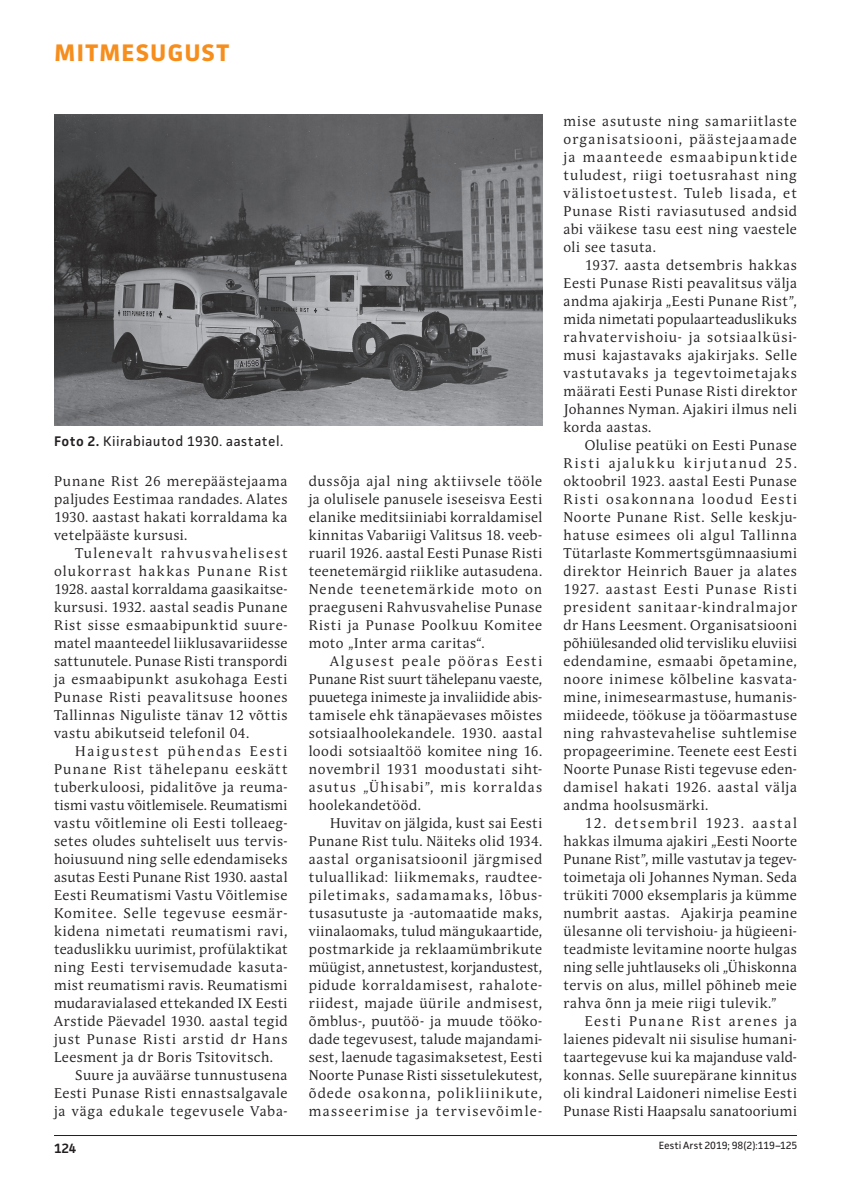
<style>
.page{position:relative;width:851px;height:1191px;background:#fff}
.page>*{position:absolute;margin:0;border:0;box-sizing:border-box;transform-origin:0 0}
.t1{font:700 24px "Facit";color:#f68e1e}
.t2{font:13.95px/18px "Andulka Book Pro";letter-spacing:.05em;color:#231f20;text-align:justify}
.t3{font:13.95px "Facit";letter-spacing:.03em;color:#231f20}
.t4{font:600 13.5px "Facit";color:#231f20}
.t5{font:10.5px "Facit";letter-spacing:-.005em;color:#231f20}
.s1{font-weight:600}
</style>
<div class="page">
<hr style="left:54px;top:1135px;width:742px;height:1px;background:#231f20">
<img style="left:54px;top:115px;width:488px;height:311px">
<h1 class="t1" style="left:55px;top:38px;width:17px">MITMESUGUST</h1>
<p class="t3" style="left:54px;top:433px;width:231px"><span class="s1">Foto 2.</span> Kiirabiautod 1930. aastatel.</p>
<p class="t2" style="left:54px;top:472px;width:235px">Punane Rist 26 merepäästejaama paljudes Eestimaa randades. Alates 1930. aastast hakati korraldama ka vetelpääste kursusi.</p>
<p class="t2" style="left:54px;top:544px;width:235px;text-indent:21px">Tulenevalt rahvusvahelisest olukorrast hakkas Punane Rist 1928. aastal korraldama gaasikaitse&shy;kursusi. 1932. aastal seadis Punane Rist sisse esmaabipunktid suure&shy;matel maanteedel liiklusavariidesse sattunutele. Punase Risti transpordi ja esmaabipunkt asukohaga Eesti Punase Risti peavalitsuse hoones Tallinnas Niguliste tänav 12 võttis vastu abikutseid telefonil 04.</p>
<p class="t2" style="left:54px;top:742px;width:235px;text-indent:21px">Haigustest pühendas Eesti Punane Rist tähelepanu eeskätt tuberkuloosi, pidalitõve ja reuma&shy;tismi vastu võitlemisele. Reumatismi vastu võitlemine oli Eesti tolleaeg&shy;setes oludes suhteliselt uus tervis&shy;hoiusuund ning selle edendamiseks asutas Eesti Punane Rist 1930. aastal Eesti Reumatismi Vastu Võitlemise Komitee. Selle tegevuse eesmär&shy;kidena nimetati reumatismi ravi, teaduslikku uurimist, profülaktikat ning Eesti tervisemudade kasuta&shy;mist reumatismi ravis. Reumatismi mudaravialased ettekanded IX Eesti Arstide Päevadel 1930. aastal tegid just Punase Risti arstid dr Hans Leesment ja dr Boris Tsitovitsch.</p>
<p class="t2" style="left:54px;top:1066px;width:235px;text-indent:21px">Suure ja auväärse tunnustusena Eesti Punase Risti ennastsalgavale ja väga edukale tegevusele Vaba-</p>
<p class="t4" style="left:54px;top:1139px;width:24px">124</p>
<p class="t2" style="left:309px;top:472px;width:235px">dussõja ajal ning aktiivsele tööle ja olulisele panusele iseseisva Eesti elanike meditsiiniabi korraldamisel kinnitas Vabariigi Valitsus 18. veeb&shy;ruaril 1926. aastal Eesti Punase Risti teenetemärgid riiklike autasudena.<br>Nende teenetemärkide moto on praeguseni Rahvusvahelise Punase Risti ja Punase Poolkuu Komitee moto „Inter arma caritas“.</p>
<p class="t2" style="left:309px;top:652px;width:235px;text-indent:21px">Algusest peale pööras Eesti Punane Rist suurt tähelepanu vaeste, puuetega inimeste ja invaliidide abis&shy;tamisele ehk tänapäevases mõistes sotsiaalhoolekandele. 1930. aastal loodi sotsiaaltöö komitee ning 16. novembril 1931 moodustati siht&shy;asutus „Ühisabi”, mis korraldas hoolekandetööd.</p>
<p class="t2" style="left:309px;top:814px;width:235px;text-indent:21px">Huvitav on jälgida, kust sai Eesti Punane Rist tulu. Näiteks olid 1934. aastal organisatsioonil järgmised tuluallikad: liikmemaks, raudtee&shy;piletimaks, sadamamaks, lõbus&shy;tusasutuste ja -automaatide maks, viinalaomaks, tulud mängukaartide, postmarkide ja reklaamümbrikute müügist, annetustest, korjandustest, pidude korraldamisest, rahalote&shy;riidest, majade üürile andmisest, õmblus-, puutöö- ja muude tööko&shy;dade tegevusest, talude majandami&shy;sest, laenude tagasimaksetest, Eesti Noorte Punase Risti sissetulekutest, õdede osakonna, polikliinikute, masseerimise ja tervisevõimle-</p>
<p class="t2" style="left:563px;top:112px;width:235px">mise asutuste ning samariitlaste organisatsiooni, päästejaamade ja maanteede esmaabipunktide tuludest, riigi toetusrahast ning välistoetustest. Tuleb lisada, et Punase Risti raviasutused andsid abi väikese tasu eest ning vaestele oli see tasuta.</p>
<p class="t2" style="left:563px;top:256px;width:235px;text-indent:21px">1937. aasta detsembris hakkas Eesti Punase Risti peavalitsus välja andma ajakirja „Eesti Punane Rist”, mida nimetati populaarteaduslikuks rahvatervishoiu- ja sotsiaalküsi&shy;musi kajastavaks ajakirjaks. Selle vastutavaks ja tegevtoimetajaks määrati Eesti Punase Risti direktor Johannes Nyman. Ajakiri ilmus neli korda aastas.</p>
<p class="t2" style="left:563px;top:436px;width:235px;text-indent:21px">Olulise peatüki on Eesti Punase Risti ajalukku kirjutanud 25. oktoobril 1923. aastal Eesti Punase Risti osakonnana loodud Eesti Noorte Punane Rist. Selle keskju&shy;hatuse esimees oli algul Tallinna Tütarlaste Kommertsgümnaasiumi direktor Heinrich Bauer ja alates 1927. aastast Eesti Punase Risti president sanitaar-kindralmajor dr Hans Leesment. Organisatsiooni põhiülesanded olid tervisliku eluviisi edendamine, esmaabi õpetamine, noore inimese kõlbeline kasvata&shy;mine, inimesearmastuse, humanis&shy;miideede, töökuse ja tööarmastuse ning rahvastevahelise suhtlemise propageerimine. Teenete eest Eesti Noorte Punase Risti tegevuse eden&shy;damisel hakati 1926. aastal välja andma hoolsusmärki.</p>
<p class="t2" style="left:563px;top:814px;width:235px;text-indent:21px">12. detsembril 1923. aastal hakkas ilmuma ajakiri „Eesti Noorte Punane Rist”, mille vastutav ja tegev&shy;toimetaja oli Johannes Nyman. Seda trükiti 7000 eksemplaris ja kümme numbrit aastas. Ajakirja peamine ülesanne oli tervishoiu- ja hügieeni&shy;teadmiste levitamine noorte hulgas ning selle juhtlauseks oli „Ühiskonna tervis on alus, millel põhineb meie rahva õnn ja meie riigi tulevik.”</p>
<p class="t2" style="left:563px;top:1012px;width:235px;text-indent:21px">Eesti Punane Rist arenes ja laienes pidevalt nii sisulise humani&shy;taartegevuse kui ka majanduse vald&shy;konnas. Selle suurepärane kinnitus oli kindral Laidoneri nimelise Eesti Punase Risti Haapsalu sanatooriumi</p>
<p class="t5" style="left:658px;top:1139px;width:140px">Eesti Arst 2019; 98(2):119–125</p>
</div>
